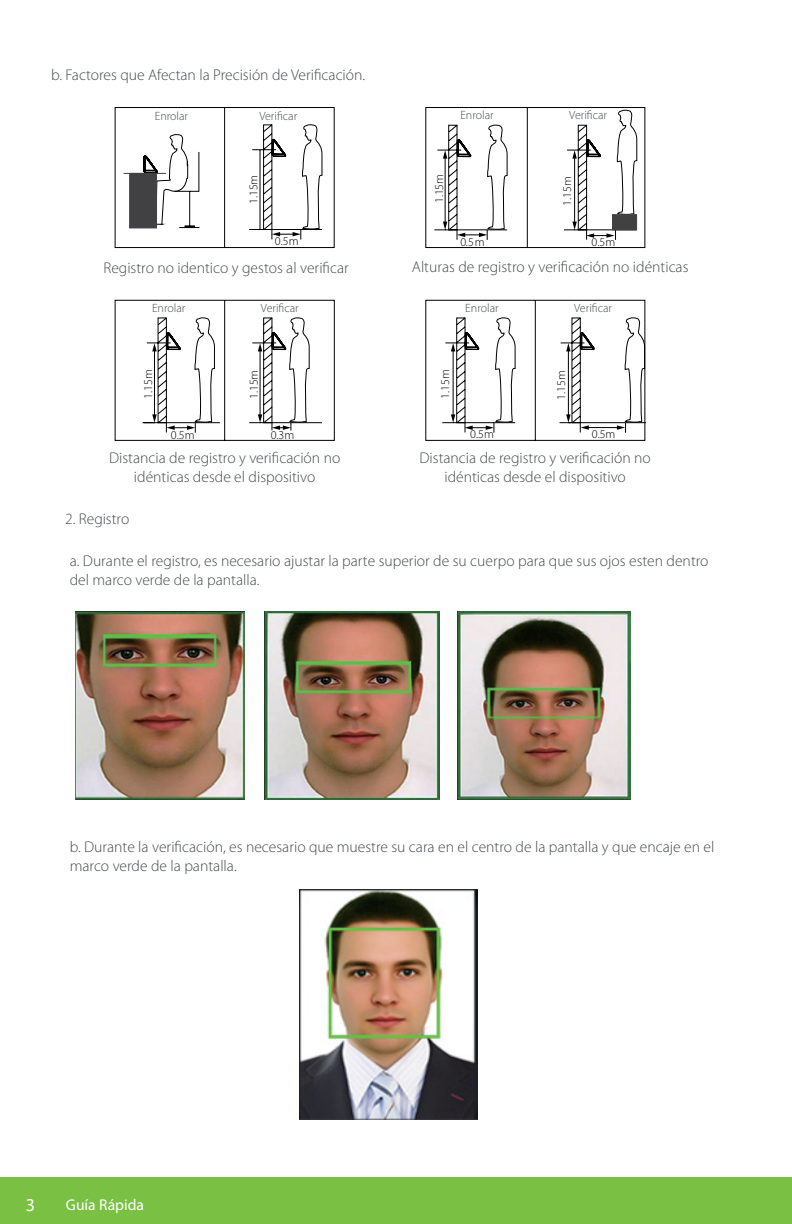
<style>
.page{position:relative;width:792px;height:1224px;background:#fff}
.page>*{position:absolute;margin:0;border:0;box-sizing:border-box;transform-origin:0 0}
.t1{font:18.2px "Myriad Pro";color:#fff}
.t2{font:300 15.6px/18.8px "Myriad Pro";color:#474b4f;text-align:center}
.t3{font:15.6px "Myriad Pro";color:#fff}
.t4{font:300 12px "Myriad Pro";color:#474b4f}
.t5{font:300 12px "Myriad Pro";color:#000}
</style>
<div class="page">
<div style="left:0;top:1178px;width:792px;height:46px;background:#7ac143"></div>
<hr style="left:224px;top:107px;width:1px;height:140px;background:#000">
<svg style="left:114px;top:123px;width:221px;height:318px"></svg>
<svg style="left:425px;top:300px;width:221px;height:141px"></svg>
<svg style="left:425px;top:107px;width:221px;height:141px"></svg>
<img style="left:75px;top:611px;width:170px;height:189px">
<img style="left:265px;top:611px;width:174px;height:189px">
<img style="left:458px;top:611px;width:173px;height:189px">
<img style="left:300px;top:889px;width:177px;height:231px">
<p class="t2" style="left:51px;top:65px;width:316px">b. Factores que Afectan la Precisión de Verificación.</p>
<p class="t4" style="left:155px;top:110px;width:35px">Enrolar</p>
<p class="t4" style="left:259px;top:110px;width:39px">Verificar</p>
<p class="t4" style="left:460px;top:108px;width:35px">Enrolar</p>
<p class="t4" style="left:569px;top:108px;width:39px">Verificar</p>
<p class="t5" style="left:247px;top:204px;width:31px;rotate:-90deg">1.15m</p>
<p class="t5" style="left:275px;top:235px;width:25px">0.5m</p>
<p class="t5" style="left:432px;top:203px;width:31px;rotate:-90deg">1.15m</p>
<p class="t5" style="left:561px;top:206px;width:31px;rotate:-90deg">1.15m</p>
<p class="t5" style="left:466px;top:235px;width:9px">.5</p>
<p class="t5" style="left:592px;top:235px;width:25px">0.5m</p>
<p class="t5" style="left:460px;top:235px;width:26px">0 m</p>
<p class="t2" style="left:103px;top:259px;width:247px">Registro no identico y gestos al verificar</p>
<p class="t2" style="left:412px;top:258px;width:278px">Alturas de registro y verificación no idénticas</p>
<p class="t4" style="left:152px;top:301px;width:35px">Enrolar</p>
<p class="t4" style="left:261px;top:301px;width:39px">Verificar</p>
<p class="t4" style="left:465px;top:301px;width:35px">Enrolar</p>
<p class="t4" style="left:574px;top:301px;width:39px">Verificar</p>
<p class="t5" style="left:141px;top:399px;width:31px;rotate:-90deg">1.15m</p>
<p class="t5" style="left:247px;top:399px;width:31px;rotate:-90deg">1.15m</p>
<p class="t5" style="left:171px;top:429px;width:25px">0.5m</p>
<p class="t5" style="left:271px;top:428px;width:25px">0.3m</p>
<p class="t5" style="left:438px;top:399px;width:31px;rotate:-90deg">1.15m</p>
<p class="t5" style="left:555px;top:400px;width:31px;rotate:-90deg">1.15m</p>
<p class="t5" style="left:470px;top:428px;width:25px">0.5m</p>
<p class="t5" style="left:592px;top:427px;width:25px">0.5m</p>
<p class="t2" style="left:109px;top:449px;width:233px">Distancia de registro y verificación no idénticas desde el dispositivo</p>
<p class="t2" style="left:420px;top:449px;width:233px">Distancia de registro y verificación no idénticas desde el dispositivo</p>
<p class="t2" style="left:65px;top:510px;width:66px">2. Registro</p>
<p class="t2" style="left:70px;top:552px;width:640px;text-align:left">a. Durante el registro, es necesario ajustar la parte superior de su cuerpo para que sus ojos esten dentro del marco verde de la pantalla.</p>
<p class="t2" style="left:70px;top:838px;width:646px;text-align:left">b. Durante la verificación, es necesario que muestre su cara en el centro de la pantalla y que encaje en el marco verde de la pantalla.</p>
<p class="t1" style="left:26px;top:1193px;width:11px">3</p>
<p class="t3" style="left:66px;top:1195px;width:80px">Guía Rápida</p>
</div>
